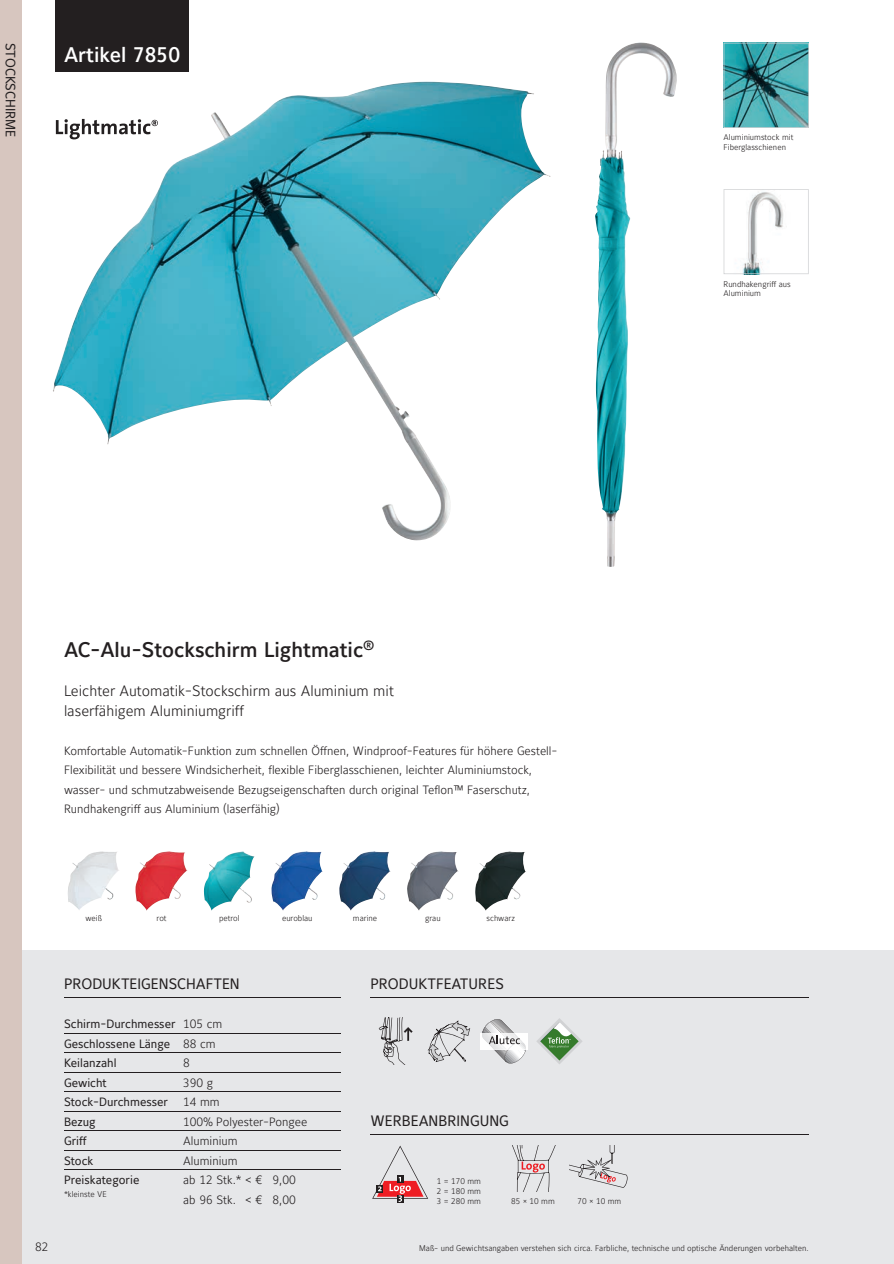
<style>
.page{position:relative;width:894px;height:1264px;background:#fff}
.page>*{position:absolute;margin:0;border:0;box-sizing:border-box;transform-origin:0 0}
.t1{font:21px "Maurea Medium Tf";color:#231f20}
.t2{font:21px "Maurea Medium Tf";color:#fff}
.t3{font:15px/19.5px "Maurea Light Tf";color:#231f20}
.t4{font:15px "Maurea Regular Tf";color:#231f20}
.t5{font:13.5px "Maurea Regular Tf";color:#231f20}
.t6{font:12px/19.5px "Maurea Light Tf";color:#231f20}
.t7{font:12px/19.5px "Maurea Regular Tf";color:#231f20}
.t8{font:8.25px/9.8px "Maurea Light Tf";color:#231f20}
.s1{font-family:"Maurea Light Tf"}
</style>
<div class="page">
<div style="left:0;top:949px;width:893px;height:314px;background:#e6e7e9"></div>
<hr style="left:893px;top:949px;width:1px;height:314px;background:#e6e7e9">
<div style="left:0;top:0;width:21px;height:1263px;background:#d7c6bf"></div>
<img style="left:723px;top:43px;width:85px;height:85px">
<svg style="left:723px;top:189px;width:85px;height:85px"></svg>
<svg style="left:569px;top:1145px;width:58px;height:42px"></svg>
<svg style="left:512px;top:1145px;width:44px;height:46px"></svg>
<svg style="left:372px;top:1145px;width:56px;height:56px"></svg>
<img style="left:53px;top:82px;width:497px;height:458px">
<img style="left:595px;top:43px;width:45px;height:523px">
<svg style="left:379px;top:1017px;width:33px;height:47px"></svg>
<svg style="left:427px;top:1020px;width:43px;height:41px"></svg>
<svg style="left:480px;top:1019px;width:47px;height:45px"></svg>
<svg style="left:537px;top:1018px;width:45px;height:46px"></svg>
<svg style="left:56px;top:119px;width:102px;height:20px"></svg>
<img style="left:68px;top:851px;width:51px;height:59px">
<img style="left:135px;top:851px;width:53px;height:59px">
<img style="left:222px;top:851px;width:20px;height:9px">
<img style="left:271px;top:851px;width:52px;height:59px">
<img style="left:339px;top:851px;width:52px;height:59px">
<img style="left:407px;top:851px;width:51px;height:59px">
<img style="left:475px;top:851px;width:51px;height:59px">
<hr style="left:64px;top:997px;width:276px;height:1px;background:#231f20">
<hr style="left:370px;top:997px;width:438px;height:1px;background:#231f20">
<hr style="left:370px;top:1133px;width:438px;height:1px;background:#231f20">
<div style="left:55px;top:0;width:134px;height:72px;background:#231f20"></div>
<hr style="left:64px;top:1033px;width:276px;height:1px;background:#231f20">
<hr style="left:64px;top:1052px;width:276px;height:1px;background:#231f20">
<hr style="left:64px;top:1072px;width:276px;height:1px;background:#231f20">
<hr style="left:64px;top:1091px;width:276px;height:1px;background:#231f20">
<hr style="left:64px;top:1111px;width:276px;height:1px;background:#231f20">
<hr style="left:64px;top:1130px;width:276px;height:1px;background:#231f20">
<hr style="left:64px;top:1150px;width:276px;height:1px;background:#231f20">
<hr style="left:64px;top:1169px;width:276px;height:1px;background:#231f20">
<p class="t5" style="left:18px;top:43px;width:96px;rotate:90deg">STOCKSCHIRME</p>
<h1 class="t2" style="left:64px;top:43px;width:118px">Artikel 7850</h1>
<p class="t8" style="left:723px;top:133px;width:71px">Aluminiumstock mit<br>Fiberglasschienen</p>
<p class="t8" style="left:723px;top:279px;width:69px">Rundhakengriff aus<br>Aluminium</p>
<h1 class="t1" style="left:64px;top:638px;width:312px">AC-Alu-Stockschirm Lightmatic<sup>®</sup></h1>
<p class="t3" style="left:64px;top:682px;width:331px">Leichter Automatik-Stockschirm aus Aluminium mit laserfähigem Aluminiumgriff</p>
<p class="t6" style="left:64px;top:741px;width:495px">Komfortable Automatik-Funktion zum schnellen Öffnen, Windproof-Features für höhere Gestell-Flexibilität und bessere Windsicherheit, flexible Fiberglasschienen, leichter Aluminiumstock, wasser- und schmutzabweisende Bezugseigenschaften durch original Teflon™ Faserschutz, Rundhakengriff aus Aluminium (laserfähig)</p>
<p class="t8" style="left:85px;top:913px;width:18px">weiß</p>
<p class="t8" style="left:157px;top:913px;width:11px">rot</p>
<p class="t8" style="left:219px;top:913px;width:22px">petrol</p>
<p class="t8" style="left:282px;top:913px;width:32px">euroblau</p>
<p class="t8" style="left:353px;top:913px;width:26px">marine</p>
<p class="t8" style="left:425px;top:913px;width:17px">grau</p>
<p class="t8" style="left:486px;top:913px;width:30px">schwarz</p>
<p class="t6" style="left:35px;top:1237px;width:15px">82</p>
<p class="t4" style="left:64px;top:975px;width:177px">PRODUKTEIGENSCHAFTEN</p>
<p class="t4" style="left:370px;top:975px;width:135px">PRODUKTFEATURES</p>
<p class="t7" style="left:64px;top:1014px;width:160px">Schirm-Durchmesser <span class="s1">105 cm<br></span>Geschlossene Länge <span class="s1">88 cm<br></span>Keilanzahl</p>
<p class="t6" style="left:183px;top:1053px;width:8px">8</p>
<p class="t7" style="left:64px;top:1073px;width:44px">Gewicht</p>
<p class="t6" style="left:183px;top:1073px;width:31px">390 g</p>
<p class="t7" style="left:64px;top:1092px;width:106px">Stock-Durchmesser</p>
<p class="t6" style="left:183px;top:1092px;width:38px">14 mm</p>
<p class="t7" style="left:64px;top:1112px;width:33px">Bezug</p>
<p class="t6" style="left:183px;top:1112px;width:126px">100% Polyester-Pongee</p>
<p class="t7" style="left:64px;top:1131px;width:24px">Griff</p>
<p class="t6" style="left:183px;top:1131px;width:56px">Aluminium</p>
<p class="t7" style="left:64px;top:1151px;width:31px">Stock</p>
<p class="t6" style="left:183px;top:1151px;width:56px">Aluminium</p>
<p class="t7" style="left:64px;top:1170px;width:77px">Preiskategorie</p>
<p class="t6" style="left:183px;top:1170px;width:114px">ab 12 Stk.* &lt; € 9,00</p>
<p class="t8" style="left:64px;top:1189px;width:44px">*kleinste VE</p>
<p class="t6" style="left:183px;top:1190px;width:114px">ab 96 Stk. &lt; € 8,00</p>
<p class="t4" style="left:370px;top:1111px;width:140px">WERBEANBRINGUNG</p>
<p class="t8" style="left:436px;top:1176px;width:46px;text-align:justify">1 = 170 mm 2 = 180 mm 3 = 280 mm</p>
<p class="t8" style="left:511px;top:1196px;width:45px">85 × 10 mm</p>
<p class="t8" style="left:577px;top:1196px;width:45px">70 × 10 mm</p>
<p class="t8" style="left:419px;top:1243px;width:391px">Maß- und Gewichtsangaben verstehen sich circa. Farbliche, technische und optische Änderungen vorbehalten.</p>
</div>
